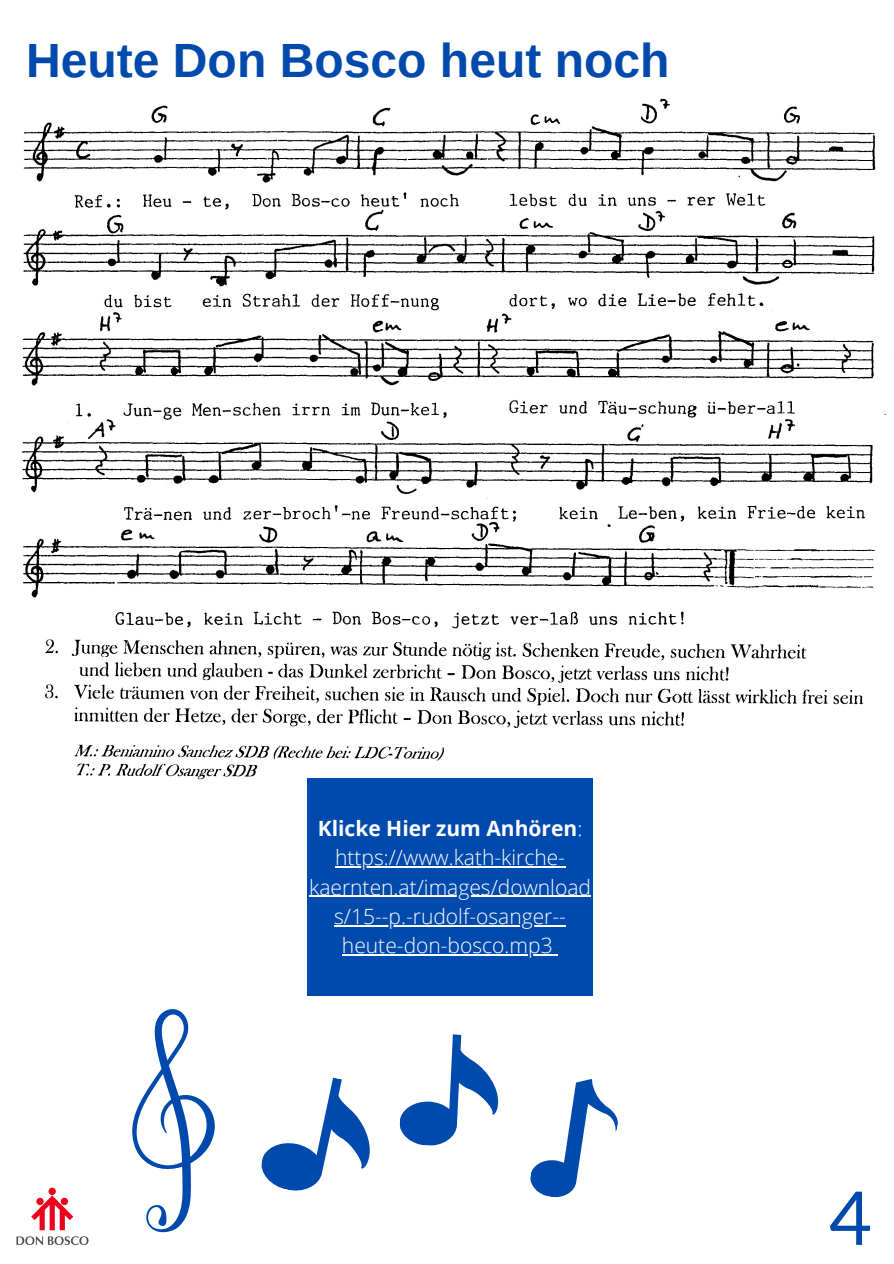
<style>
.page{position:relative;width:894px;height:1264px;background:#fff}
.page>*{position:absolute;margin:0;border:0;box-sizing:border-box;transform-origin:0 0}
.t1{font:74.25px "Lato";color:#004aad}
.t2{font:700 48px "Arimo";color:#004aad}
.t3{font:300 21px/29.2px "Open Sans";color:#fff;text-align:center}
.t4{font:700 21px "Open Sans";color:#fff}
.s1{font-weight:300}
</style>
<div class="page">
<img style="left:22px;top:98px;width:869px;height:682px">
<svg style="left:399px;top:1034px;width:100px;height:112px"></svg>
<svg style="left:530px;top:1079px;width:88px;height:119px"></svg>
<svg style="left:132px;top:1009px;width:83px;height:224px"></svg>
<img style="left:16px;top:1187px;width:73px;height:58px">
<svg style="left:261px;top:1077px;width:109px;height:114px"></svg>
<div style="left:307px;top:778px;width:286px;height:217px;background:#004aad"></div>
<hr style="left:335px;top:866px;width:230px;height:1px;background:#fff">
<hr style="left:309px;top:895px;width:281px;height:1px;background:#fff">
<hr style="left:334px;top:925px;width:232px;height:1px;background:#fff">
<hr style="left:342px;top:954px;width:210px;height:1px;background:#fff">
<p class="t2" style="left:26px;top:34px;width:645px">Heute Don Bosco heut noch</p>
<p class="t4" style="left:318px;top:813px;width:266px">Klicke Hier zum Anhören<span class="s1">:</span></p>
<p class="t3" style="left:309px;top:842px;width:283px">https://www.kath-kirche&shy;kaernten.at/images/download s/15--p.-rudolf-osanger-- heute-don-bosco.mp3</p>
<p class="t1" style="left:828px;top:1171px;width:45px">4</p>
</div>
